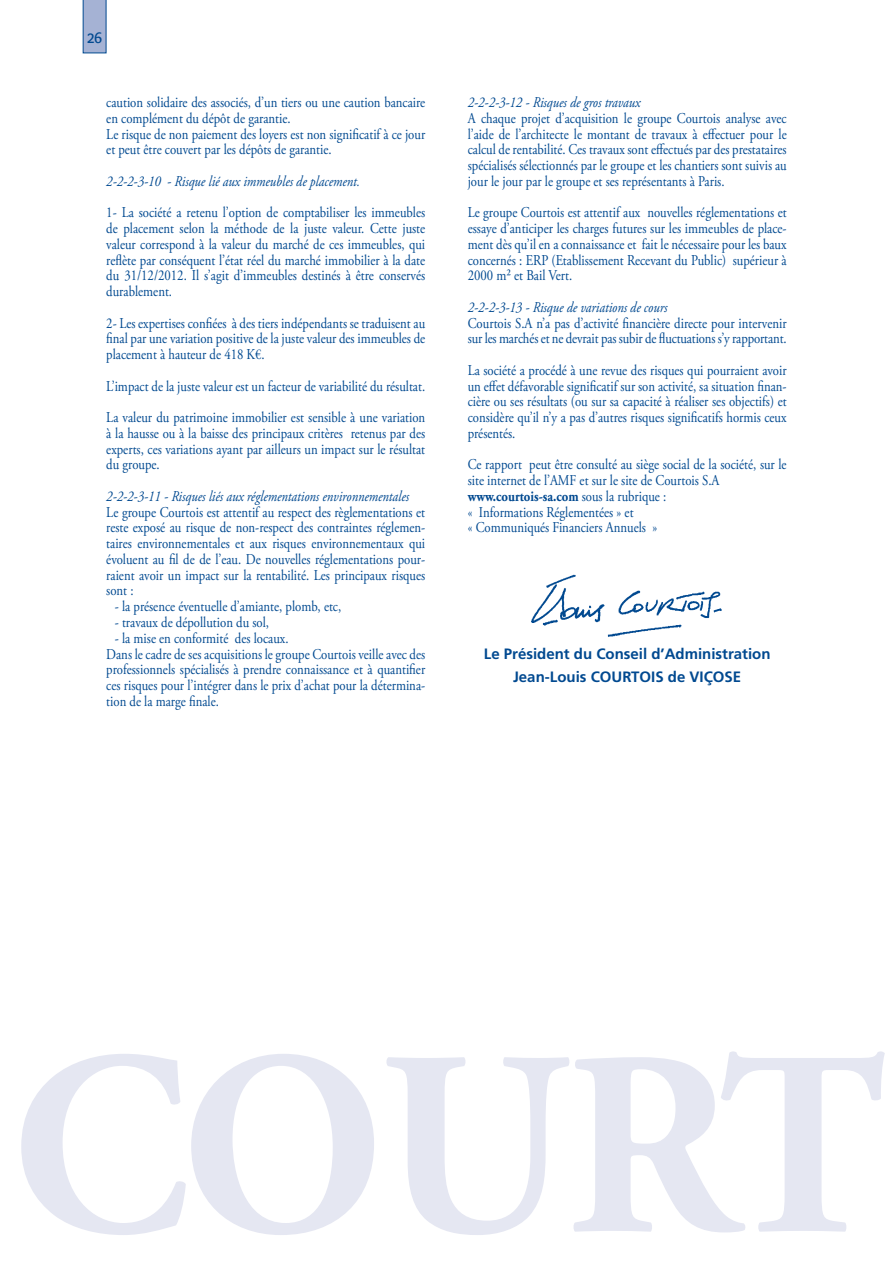
<style>
.page{position:relative;width:893px;height:1263px;background:#fff}
.page>*{position:absolute;margin:0;border:0;box-sizing:border-box;transform-origin:0 0}
.t1{font:15px/15.8px "Adobe Garamond Pro";color:#014990;text-align:justify;scale:.85 1}
.t2{font:italic 15px "Adobe Garamond Pro";color:#014990;scale:.85 1}
.t3{font:700 15px/23.5px "Frutiger";color:#014990;text-align:center}
.t4{font:15px "Bienvenue Beta";color:#014990}
.s1{font-weight:700}
</style>
<div class="page">
<svg style="left:83px;top:0;width:23px;height:53px"></svg>
<svg style="left:21px;top:1054px;width:353px;height:181px"></svg>
<svg style="left:386px;top:1051px;width:499px;height:184px"></svg>
<img style="left:531px;top:574px;width:191px;height:63px">
<p class="t4" style="left:87px;top:29px;width:17px">26</p>
<p class="t1" style="left:106px;top:95px;width:377px;text-align:left">caution solidaire des associés, d’un tiers ou une caution bancaire en complément du dépôt de garantie.<br>Le risque de non paiement des loyers est non significatif à ce jour et peut être couvert par les dépôts de garantie.</p>
<p class="t2" style="left:106px;top:172px;width:300px">2-2-2-3-10 - Risque lié aux immeubles de placement.</p>
<p class="t1" style="left:106px;top:205px;width:377px">1- La société a retenu l’option de comptabiliser les immeubles de placement selon la méthode de la juste valeur. Cette juste valeur correspond à la valeur du marché de ces immeubles, qui reflète par conséquent l’état réel du marché immobilier à la date du 31/12/2012. Il s’agit d’immeubles destinés à être conservés durablement.</p>
<p class="t1" style="left:106px;top:316px;width:377px">2- Les expertises confiées à des tiers indépendants se traduisent au final par une variation positive de la juste valeur des immeubles de placement à hauteur de 418 K€.</p>
<p class="t1" style="left:106px;top:371px;width:377px;line-height:31.5px">L’impact de la juste valeur est un facteur de variabilité du résultat.<br>La valeur du patrimoine immobilier est sensible à une variation</p>
<p class="t1" style="left:106px;top:426px;width:377px">à la hausse ou à la baisse des principaux critères retenus par des experts, ces variations ayant par ailleurs un impact sur le résultat du groupe.</p>
<p class="t2" style="left:106px;top:487px;width:358px">2-2-2-3-11 - Risques liés aux réglementations environnementales</p>
<p class="t1" style="left:106px;top:505px;width:377px">Le groupe Courtois est attentif au respect des règlementations et reste exposé au risque de non-respect des contraintes réglemen&shy;taires environnementales et aux risques environnementaux qui évoluent au fil de de l’eau. De nouvelles réglementations pour&shy;raient avoir un impact sur la rentabilité. Les principaux risques sont :</p>
<p class="t1" style="left:115px;top:599px;width:268px">- la présence éventuelle d’amiante, plomb, etc,</p>
<p class="t1" style="left:115px;top:615px;width:183px">- travaux de dépollution du sol,</p>
<p class="t1" style="left:106px;top:631px;width:377px;text-align:left;text-indent:9px">- la mise en conformité des locaux.<br>Dans le cadre de ses acquisitions le groupe Courtois veille avec des professionnels spécialisés à prendre connaissance et à quantifier ces risques pour l’intégrer dans le prix d’achat pour la détermina&shy;tion de la marge finale.</p>
<p class="t2" style="left:468px;top:93px;width:205px">2-2-2-3-12 - Risques de gros travaux</p>
<p class="t1" style="left:468px;top:111px;width:377px">A chaque projet d’acquisition le groupe Courtois analyse avec l’aide de l’architecte le montant de travaux à effectuer pour le calcul de rentabilité. Ces travaux sont effectués par des prestataires spécialisés sélectionnés par le groupe et les chantiers sont suivis au jour le jour par le groupe et ses représentants à Paris.</p>
<p class="t1" style="left:468px;top:205px;width:377px">Le groupe Courtois est attentif aux nouvelles réglementations et essaye d’anticiper les charges futures sur les immeubles de place&shy;ment dès qu’il en a connaissance et fait le nécessaire pour les baux concernés : ERP (Etablissement Recevant du Public) supérieur à 2000 m² et Bail Vert.</p>
<p class="t2" style="left:468px;top:298px;width:237px">2-2-2-3-13 - Risque de variations de cours</p>
<p class="t1" style="left:468px;top:316px;width:377px">Courtois S.A n’a pas d’activité financière directe pour intervenir sur les marchés et ne devrait pas subir de fluctuations s’y rapportant.</p>
<p class="t1" style="left:468px;top:363px;width:377px">La société a procédé à une revue des risques qui pourraient avoir un effet défavorable significatif sur son activité, sa situation finan&shy;cière ou ses résultats (ou sur sa capacité à réaliser ses objectifs) et considère qu’il n’y a pas d’autres risques significatifs hormis ceux présentés.</p>
<p class="t1" style="left:468px;top:457px;width:377px;text-align:left">Ce rapport peut être consulté au siège social de la société, sur le site internet de l’AMF et sur le site de Courtois S.A <span class="s1">www.courtois-sa.com</span> sous la rubrique :<br>« Informations Réglementées » et<br>« Communiqués Financiers Annuels »</p>
<p class="t3" style="left:484px;top:641px;width:288px">Le Président du Conseil d’Administration<br>Jean-Louis Courtois de Viçose</p>
</div>
